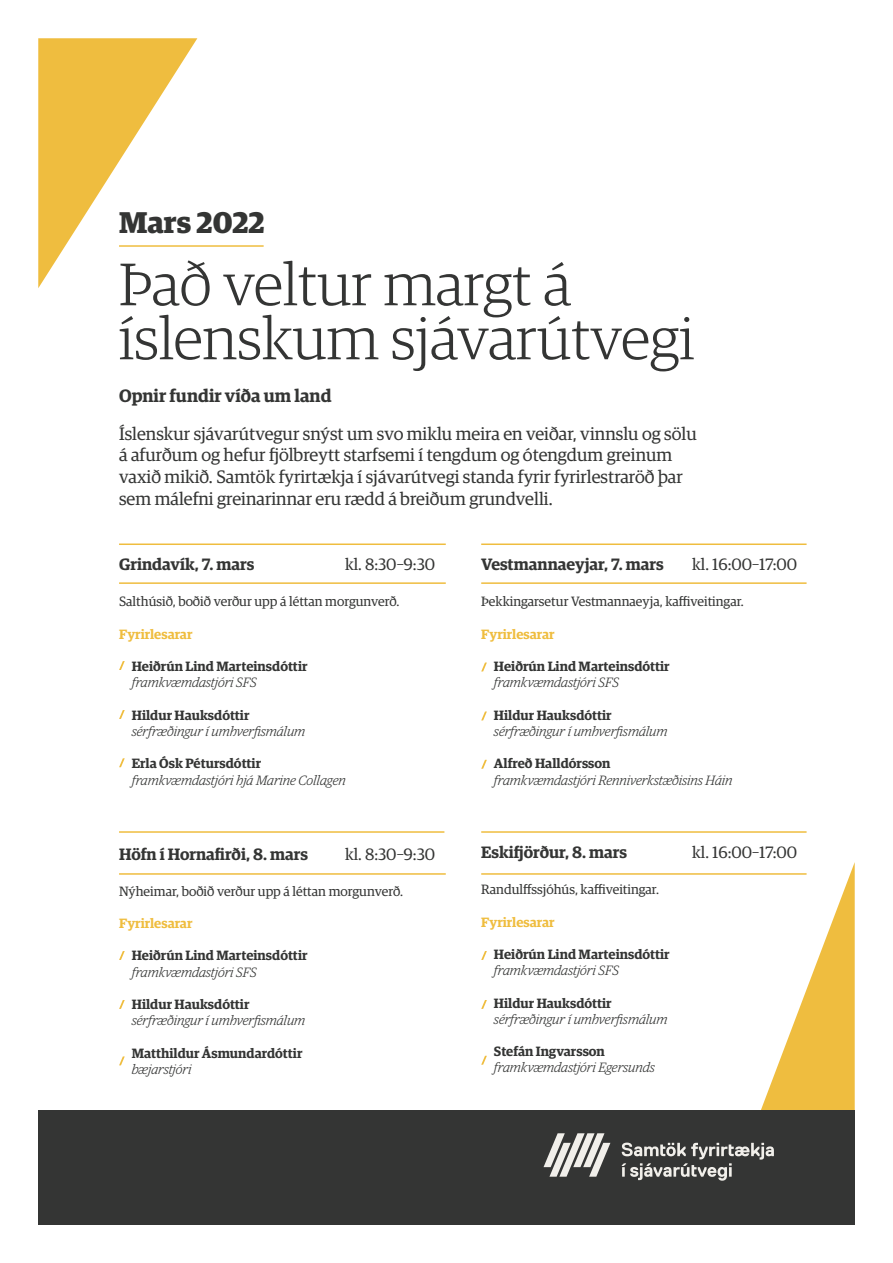
<style>
.page{position:relative;width:893px;height:1263px;background:#fff}
.page>*{position:absolute;margin:0;border:0;box-sizing:border-box;transform-origin:0 0}
.t1{font:300 60px/54px "Guardian Egyptian";color:#343534}
.t2{font:700 30px "Guardian Egyptian";color:#343534}
.t3{font:18px/21.6px "Guardian Egyptian";color:#343534}
.t4{font:600 18px "Guardian Egyptian";color:#343534}
.t5{font:600 16.5px "Guardian Egyptian";color:#343534}
.t6{font:16.5px "Guardian Egyptian";color:#343534}
.t7{font:italic 300 13.5px "Guardian Egyptian";color:#343534}
.t8{font:600 13.5px "Guardian Egyptian";color:#343534}
.t9{font:13.5px "Guardian Egyptian";color:#343534}
.t10{font:600 13.5px "Guardian Egyptian";color:#efbd3f}
</style>
<div class="page">
<svg style="left:761px;top:862px;width:94px;height:248px"></svg>
<div style="left:38px;top:1110px;width:817px;height:115px;background:#343534"></div>
<svg style="left:543px;top:1133px;width:67px;height:44px"></svg>
<svg style="left:622px;top:1142px;width:152px;height:39px"></svg>
<hr style="left:119px;top:873px;width:327px;height:2px;background:#efbd3f">
<hr style="left:119px;top:582px;width:327px;height:2px;background:#efbd3f">
<hr style="left:119px;top:543px;width:327px;height:2px;background:#efbd3f">
<hr style="left:119px;top:245px;width:145px;height:2px;background:#efbd3f">
<hr style="left:481px;top:873px;width:326px;height:2px;background:#efbd3f">
<hr style="left:481px;top:831px;width:326px;height:2px;background:#efbd3f">
<hr style="left:119px;top:831px;width:325px;height:2px;background:#efbd3f">
<hr style="left:481px;top:582px;width:326px;height:2px;background:#efbd3f">
<hr style="left:481px;top:543px;width:326px;height:2px;background:#efbd3f">
<svg style="left:481px;top:951px;width:6px;height:9px"></svg>
<svg style="left:481px;top:662px;width:6px;height:9px"></svg>
<svg style="left:119px;top:661px;width:6px;height:9px"></svg>
<svg style="left:119px;top:951px;width:6px;height:9px"></svg>
<svg style="left:481px;top:1000px;width:6px;height:9px"></svg>
<svg style="left:481px;top:711px;width:6px;height:9px"></svg>
<svg style="left:119px;top:710px;width:6px;height:9px"></svg>
<svg style="left:119px;top:1000px;width:6px;height:9px"></svg>
<svg style="left:119px;top:1056px;width:6px;height:9px"></svg>
<svg style="left:481px;top:1056px;width:6px;height:9px"></svg>
<svg style="left:481px;top:760px;width:6px;height:9px"></svg>
<svg style="left:119px;top:758px;width:6px;height:9px"></svg>
<svg style="left:38px;top:38px;width:159px;height:250px"></svg>
<h2 class="t2" style="left:119px;top:200px;width:147px">Mars 2022</h2>
<h1 class="t1" style="left:119px;top:254px;width:577px">Það veltur margt á íslenskum sjávarútvegi</h1>
<h3 class="t4" style="left:119px;top:383px;width:214px">Opnir fundir víða um land</h3>
<p class="t3" style="left:119px;top:421px;width:579px">Íslenskur sjávarútvegur snýst um svo miklu meira en veiðar, vinnslu og sölu á afurðum og hefur fjölbreytt starfsemi í tengdum og ótengdum greinum vaxið mikið. Samtök fyrirtækja í sjávarútvegi standa fyrir fyrirlestraröð þar sem málefni greinarinnar eru rædd á breiðum grundvelli.</p>
<p class="t5" style="left:119px;top:552px;width:137px">Grindavík, 7. mars</p>
<p class="t6" style="left:345px;top:553px;width:91px">kl. 8:30–9:30</p>
<p class="t9" style="left:119px;top:592px;width:282px">Salthúsið, boðið verður upp á léttan morgunverð.</p>
<p class="t10" style="left:119px;top:624px;width:75px">Fyrirlesarar</p>
<p class="t8" style="left:132px;top:656px;width:177px">Heiðrún Lind Marteinsdóttir</p>
<p class="t7" style="left:132px;top:674px;width:127px">framkvæmdastjóri SFS</p>
<p class="t8" style="left:132px;top:705px;width:119px">Hildur Hauksdóttir</p>
<p class="t7" style="left:132px;top:722px;width:175px">sérfræðingur í umhverfismálum</p>
<p class="t8" style="left:132px;top:754px;width:131px">Erla Ósk Pétursdóttir</p>
<p class="t7" style="left:132px;top:771px;width:215px">framkvæmdastjóri hjá Marine Collagen</p>
<p class="t5" style="left:119px;top:842px;width:191px">Höfn í Hornafirði, 8. mars</p>
<p class="t6" style="left:345px;top:842px;width:91px">kl. 8:30–9:30</p>
<p class="t9" style="left:119px;top:882px;width:285px">Nýheimar, boðið verður upp á léttan morgunverð.</p>
<p class="t10" style="left:119px;top:913px;width:75px">Fyrirlesarar</p>
<p class="t8" style="left:132px;top:946px;width:177px">Heiðrún Lind Marteinsdóttir</p>
<p class="t7" style="left:132px;top:963px;width:127px">framkvæmdastjóri SFS</p>
<p class="t8" style="left:132px;top:994px;width:119px">Hildur Hauksdóttir</p>
<p class="t7" style="left:132px;top:1012px;width:175px">sérfræðingur í umhverfismálum</p>
<p class="t8" style="left:132px;top:1043px;width:172px">Matthildur Ásmundardóttir</p>
<p class="t7" style="left:132px;top:1060px;width:61px">bæjarstjóri</p>
<p class="t5" style="left:481px;top:552px;width:184px">Vestmannaeyjar, 7. mars</p>
<p class="t6" style="left:692px;top:553px;width:107px">kl. 16:00–17:00</p>
<p class="t9" style="left:481px;top:592px;width:264px">Þekkingarsetur Vestmannaeyja, kaffiveitingar.</p>
<p class="t10" style="left:481px;top:624px;width:75px">Fyrirlesarar</p>
<p class="t8" style="left:494px;top:656px;width:177px">Heiðrún Lind Marteinsdóttir</p>
<p class="t7" style="left:494px;top:674px;width:127px">framkvæmdastjóri SFS</p>
<p class="t8" style="left:494px;top:705px;width:119px">Hildur Hauksdóttir</p>
<p class="t7" style="left:494px;top:722px;width:175px">sérfræðingur í umhverfismálum</p>
<p class="t8" style="left:494px;top:754px;width:118px">Alfreð Halldórsson</p>
<p class="t7" style="left:494px;top:771px;width:240px">framkvæmdastjóri Renniverkstæðisins Háin</p>
<p class="t5" style="left:481px;top:840px;width:147px">Eskifjörður, 8. mars</p>
<p class="t6" style="left:692px;top:841px;width:107px">kl. 16:00–17:00</p>
<p class="t9" style="left:481px;top:880px;width:179px">Randulffssjóhús, kaffiveitingar.</p>
<p class="t10" style="left:481px;top:912px;width:75px">Fyrirlesarar</p>
<p class="t8" style="left:494px;top:944px;width:177px">Heiðrún Lind Marteinsdóttir</p>
<p class="t7" style="left:494px;top:961px;width:127px">framkvæmdastjóri SFS</p>
<p class="t8" style="left:494px;top:993px;width:119px">Hildur Hauksdóttir</p>
<p class="t7" style="left:494px;top:1010px;width:175px">sérfræðingur í umhverfismálum</p>
<p class="t8" style="left:494px;top:1041px;width:112px">Stefán Ingvarsson</p>
<p class="t7" style="left:494px;top:1059px;width:162px">framkvæmdastjóri Egersunds</p>
</div>
